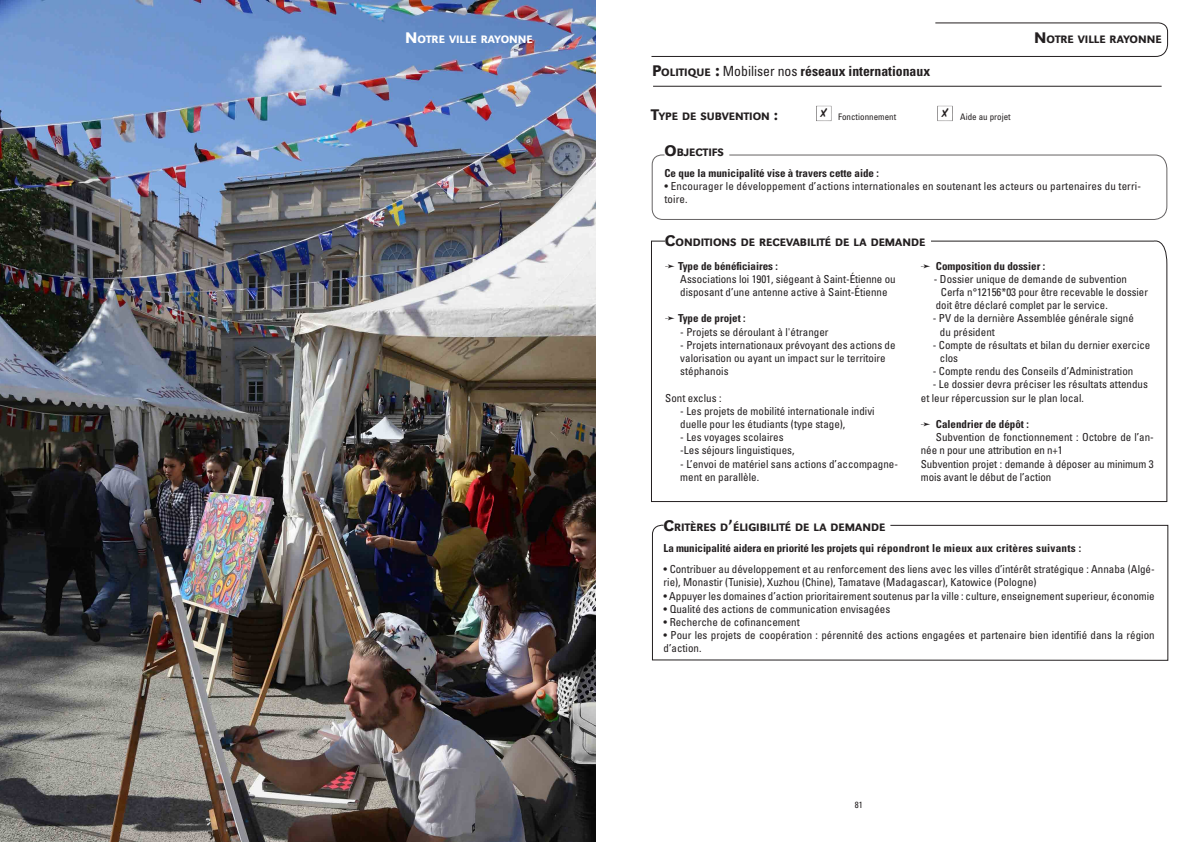
<style>
.page{position:relative;width:1191px;height:842px;background:#fff}
.page>*{position:absolute;margin:0;border:0;box-sizing:border-box;transform-origin:0 0}
.t1{font:700 condensed 14px "Univers";color:#231f20}
.t2{font:500 11.2px "URW Grotesk T";color:#231f20}
.t3{font:500 11.2px "URW Grotesk T";color:#fff}
.t4{font:condensed 11px/13.2px "Univers";color:#231f20}
.t5{font:700 condensed 11px "Univers";color:#231f20}
.t6{font:condensed 9px "Univers";color:#231f20}
.s1{font-size:16px}
.s2{font-family:"URW Grotesk T";font-weight:500;font-stretch:normal;font-size:16px}
.s3{font-family:"URW Grotesk T";font-weight:500;font-stretch:normal;font-size:11.2px}
.s4{font-family:"URW Grotesk T";font-weight:500;font-stretch:normal;font-size:18px}
.s5{font-weight:400}
.s6{font-weight:700}
</style>
<div class="page">
<svg style="left:652px;top:524px;width:516px;height:137px"></svg>
<hr style="left:653px;top:86px;width:508px;height:1px;background:#231f20">
<svg style="left:651px;top:22px;width:517px;height:35px"></svg>
<svg style="left:651px;top:154px;width:516px;height:66px"></svg>
<svg style="left:663px;top:524px;width:492px;height:133px"></svg>
<svg style="left:651px;top:240px;width:516px;height:262px"></svg>
<div style="left:665px;top:234px;width:265px;height:13px;background:#fff"></div>
<div style="left:816px;top:105px;width:16px;height:16px;background:#fff;opacity:.75"></div>
<div style="left:816px;top:106px;width:16px;height:16px;background:#231f20;opacity:.75"></div>
<div style="left:937px;top:105px;width:16px;height:16px;background:#e9e9e9"></div>
<div style="left:937px;top:106px;width:16px;height:16px;background:#231f20;opacity:.75"></div>
<img style="left:0;top:0;width:595px;height:842px">
<svg style="left:816px;top:106px;width:15px;height:15px"></svg>
<svg style="left:937px;top:106px;width:15px;height:15px"></svg>
<p class="t3" style="left:405px;top:32px;width:129px"><span class="s1">N</span> OTRE VILLE RAYONNE</p>
<p class="t1" style="left:652px;top:62px;width:280px"><span class="s2">P</span><span class="s3">OLITIQUE</span> <span class="s4">:</span> <span class="s5">Mobiliser nos</span> réseaux internationaux</p>
<p class="t2" style="left:651px;top:110px;width:129px"><span class="s1">T</span>YPE DE SUBVENTION <span class="s1">:</span></p>
<p class="t6" style="left:838px;top:111px;width:59px">Fonctionnement</p>
<p class="t6" style="left:960px;top:111px;width:52px">Aide au projet</p>
<p class="t2" style="left:1034px;top:33px;width:129px"><span class="s1">N</span> OTRE VILLE RAYONNE</p>
<p class="t2" style="left:664px;top:146px;width:60px"><span class="s1">O</span>BJECTIFS</p>
<p class="t5" style="left:664px;top:166px;width:216px">Ce que la municipalité vise à travers cette aide :</p>
<p class="t4" style="left:664px;top:179px;width:478px">• Encourager le développement d’actions internationales en soutenant les acteurs ou partenaires du terri&shy;toire.</p>
<p class="t2" style="left:665px;top:236px;width:262px"><span class="s1">C</span>ONDITIONS DE RECEVABILITÉ DE LA DEMANDE</p>
<p class="t4" style="left:680px;top:259px;width:217px;text-indent:-15px">➛ <span class="s6">Type de bénéficiaires :<br></span>Associations loi 1901, siégeant à Saint-Étienne ou disposant d’une antenne active à Saint-Étienne</p>
<p class="t5" style="left:665px;top:312px;width:82px">➛ Type de projet :</p>
<p class="t4" style="left:680px;top:325px;width:150px">- Projets se déroulant à l'étranger</p>
<p class="t4" style="left:680px;top:338px;width:217px">- Projets internationaux prévoyant des actions de valorisation ou ayant un impact sur le territoire stéphanois</p>
<p class="t4" style="left:665px;top:391px;width:58px">Sont exclus :</p>
<p class="t4" style="left:680px;top:404px;width:196px">- Les projets de mobilité internationale indivi duelle pour les étudiants (type stage),</p>
<p class="t4" style="left:680px;top:430px;width:116px">- Les voyages scolaires -Les séjours linguistiques,</p>
<p class="t4" style="left:680px;top:457px;width:219px">- L’envoi de matériel sans actions d’accompagne&shy;ment en parallèle.</p>
<p class="t5" style="left:921px;top:259px;width:126px">➛ Composition du dossier :</p>
<p class="t4" style="left:934px;top:272px;width:195px">- Dossier unique de demande de subvention</p>
<p class="t4" style="left:941px;top:285px;width:209px">Cerfa n°12156*03 pour être recevable le dossier</p>
<p class="t4" style="left:936px;top:298px;width:173px">doit être déclaré complet par le service.</p>
<p class="t4" style="left:940px;top:312px;width:196px;text-indent:-7px">- PV de la dernière Assemblée générale signé du président</p>
<p class="t4" style="left:940px;top:338px;width:212px;text-indent:-7px">- Compte de résultats et bilan du dernier exercice clos</p>
<p class="t4" style="left:933px;top:364px;width:202px">- Compte rendu des Conseils d’Administration</p>
<p class="t4" style="left:921px;top:378px;width:229px;text-indent:12px">- Le dossier devra préciser les résultats attendus et leur répercussion sur le plan local.</p>
<p class="t5" style="left:921px;top:417px;width:109px">➛ Calendrier de dépôt :</p>
<p class="t4" style="left:936px;top:430px;width:219px">Subvention de fonctionnement : Octobre de l’an-</p>
<p class="t4" style="left:921px;top:444px;width:143px">née n pour une attribution en n+1</p>
<p class="t4" style="left:921px;top:457px;width:234px">Subvention projet : demande à déposer au minimum 3</p>
<p class="t4" style="left:921px;top:470px;width:132px">mois avant le début de l’action</p>
<p class="t2" style="left:663px;top:521px;width:223px"><span class="s1">C</span>RITÈRES D<span class="s1">’</span>ÉLIGIBILITÉ DE LA DEMANDE</p>
<p class="t5" style="left:663px;top:541px;width:419px">La municipalité aidera en priorité les projets qui répondront le mieux aux critères suivants :</p>
<p class="t4" style="left:663px;top:563px;width:493px">• Contribuer au développement et au renforcement des liens avec les villes d’intérêt stratégique : Annaba (Algé&shy;rie), Monastir (Tunisie), Xuzhou (Chine), Tamatave (Madagascar), Katowice (Pologne)</p>
<p class="t4" style="left:663px;top:589px;width:492px">• Appuyer les domaines d’action prioritairement soutenus par la ville : culture, enseignement superieur, économie</p>
<p class="t4" style="left:663px;top:602px;width:228px">• Qualité des actions de communication envisagées</p>
<p class="t4" style="left:663px;top:615px;width:138px">• Recherche de cofinancement</p>
<p class="t4" style="left:663px;top:629px;width:493px">• Pour les projets de coopération : pérennité des actions engagées et partenaire bien identifié dans la région d’action.</p>
<p class="t6" style="left:854px;top:799px;width:10px">81</p>
</div>
